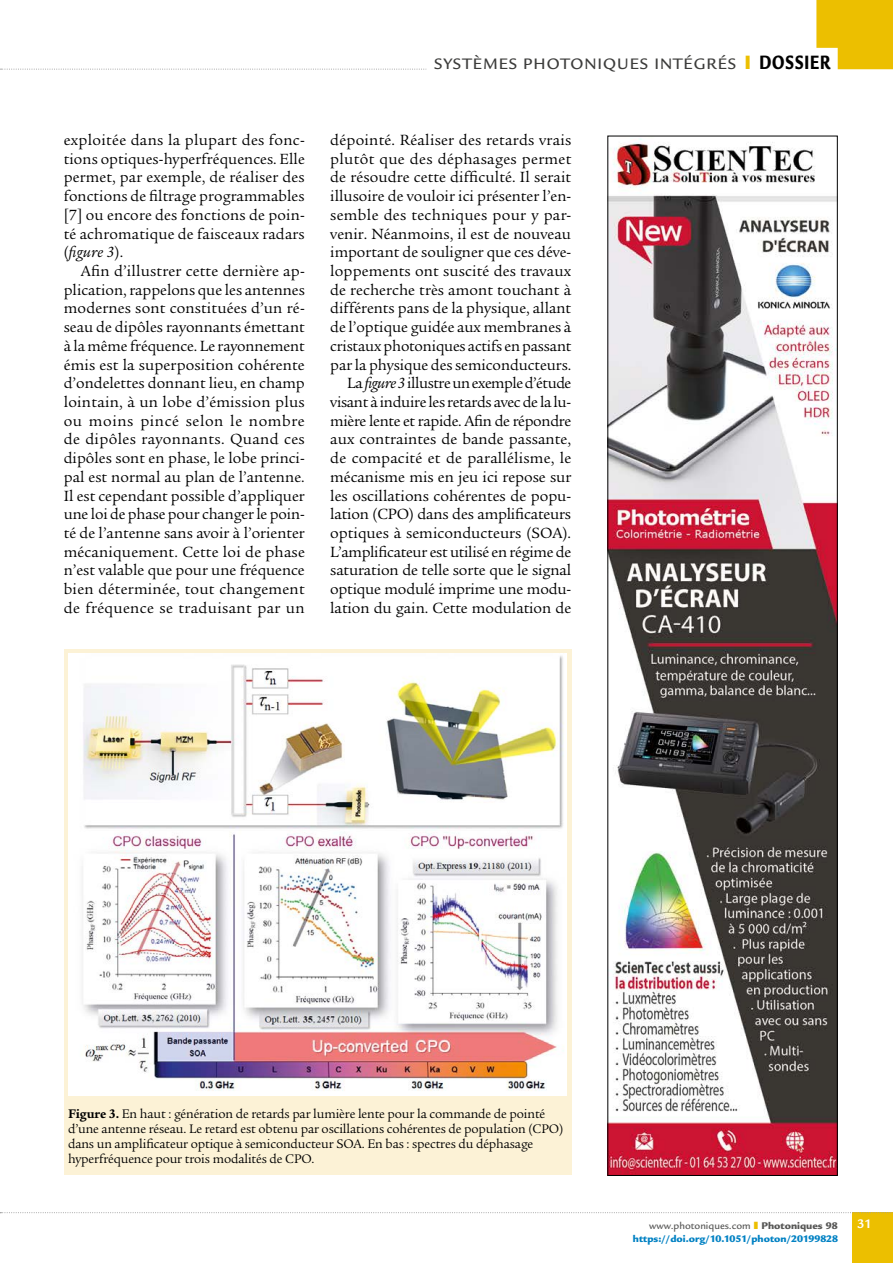
<style>
.page{position:relative;width:893px;height:1263px;background:#fff}
.page>*{position:absolute;margin:0;border:0;box-sizing:border-box;transform-origin:0 0}
.t1{font:500 16.5px "Legacy Sans";letter-spacing:.06em;color:#3c3c3b}
.t2{font:16.05px/18.8px "Legacy Serif";color:#000;text-align:justify}
.t3{font:13.5px/15px "Legacy Serif";letter-spacing:-.01em;color:#000}
.t4{font:700 13.5px "Legacy Sans";color:#fff}
.t5{font:900 10.5px "Legacy Sans";color:#0081c3}
.t6{font:500 10.5px "Legacy Sans";color:#575756}
.s1{font-style:italic}
.s2{font-weight:900;font-size:21px;color:#ecbf00}
.s3{font-weight:900;font-size:21px;color:#000}
.s4{font-weight:700}
.s5{color:#ecbf00}
.s6{font-weight:900}
</style>
<div class="page">
<div style="left:853px;top:1213px;width:40px;height:50px;background:#ecbf00"></div>
<svg style="left:1px;top:0;width:892px;height:70px"></svg>
<img style="left:609px;top:138px;width:227px;height:1036px">
<div style="left:607px;top:136px;width:231px;height:1040px;border:1px solid #000"></div>
<svg style="left:0;top:1212px;width:893px;height:1px"></svg>
<div style="left:64px;top:649px;width:507px;height:525px;background:#fcf2d6"></div>
<img style="left:69px;top:654px;width:497px;height:442px">
<p class="t2" style="left:64px;top:131px;width:242px">exploitée dans la plupart des fonc&shy;tions optiques-hyperfréquences. Elle permet, par exemple, de réaliser des fonctions de filtrage programmables [7] ou encore des fonctions de poin&shy;té achromatique de faisceaux radars (<span class="s1">figure 3</span>).</p>
<p class="t2" style="left:64px;top:262px;width:243px;text-indent:17px">Afin d’illustrer cette dernière ap&shy;plication, rappelons que les antennes modernes sont constituées d’un ré&shy;seau de dipôles rayonnants émettant à la même fréquence. Le rayonnement émis est la superposition cohérente d’ondelettes donnant lieu, en champ lointain, à un lobe d’émission plus ou moins pincé selon le nombre de dipôles rayonnants. Quand ces dipôles sont en phase, le lobe princi&shy;pal est normal au plan de l’antenne.<br>Il est cependant possible d’appliquer une loi de phase pour changer le poin&shy;té de l’antenne sans avoir à l’orienter mécaniquement. Cette loi de phase n’est valable que pour une fréquence bien déterminée, tout changement de fréquence se traduisant par un</p>
<p class="t1" style="left:434px;top:55px;width:398px">SYSTÈMES PHOTONI QU ES INTÉGRÉS <span class="s2">I</span> <span class="s3">DOSSIER</span></p>
<p class="t2" style="left:330px;top:131px;width:243px;text-align:right">dépointé. Réaliser des retards vrais plutôt que des déphasages permet de résoudre cette difficulté. Il serait illusoire de vouloir ici présenter l’en&shy;semble des techniques pour y par&shy;venir. Néanmoins, il est de nouveau important de souligner que ces déve&shy;loppements ont suscité des travaux de recherche très amont touchant à différents pans de la physique, allant de l’optique guidée aux membranes à cristaux photoniques actifs en passant par la physique des semiconducteurs.<br>La <span class="s1">figure 3</span> illustre un exemple d’étude visant à induire les retards avec de la lu&shy;mière lente et rapide. Afin de répondre aux contraintes de bande passante, de compacité et de parallélisme, le mécanisme mis en jeu ici repose sur les oscillations cohérentes de popu&shy;lation (CPO) dans des amplificateurs optiques à semiconducteurs (SOA).<br>L’amplificateur est utilisé en régime de saturation de telle sorte que le signal optique modulé imprime une modu&shy;lation du gain. Cette modulation de</p>
<p class="t3" style="left:68px;top:1106px;width:497px"><span class="s4">Figure 3.</span> En haut : génération de retards par lumière lente pour la commande de pointé d’une antenne réseau. Le retard est obtenu par oscillations cohérentes de population (CPO) dans un amplificateur optique à semiconducteur SOA. En bas : spectres du déphasage hyperfréquence pour trois modalités de CPO.</p>
<p class="t6" style="left:649px;top:1220px;width:190px">WWW.PHOTONIQUES.COM <span class="s5">❚</span> <span class="s6">Photoniques 98</span></p>
<p class="t5" style="left:633px;top:1232px;width:207px">https://doi.org/10.1051/photon/20199828</p>
<p class="t4" style="left:857px;top:1215px;width:17px">31</p>
</div>
